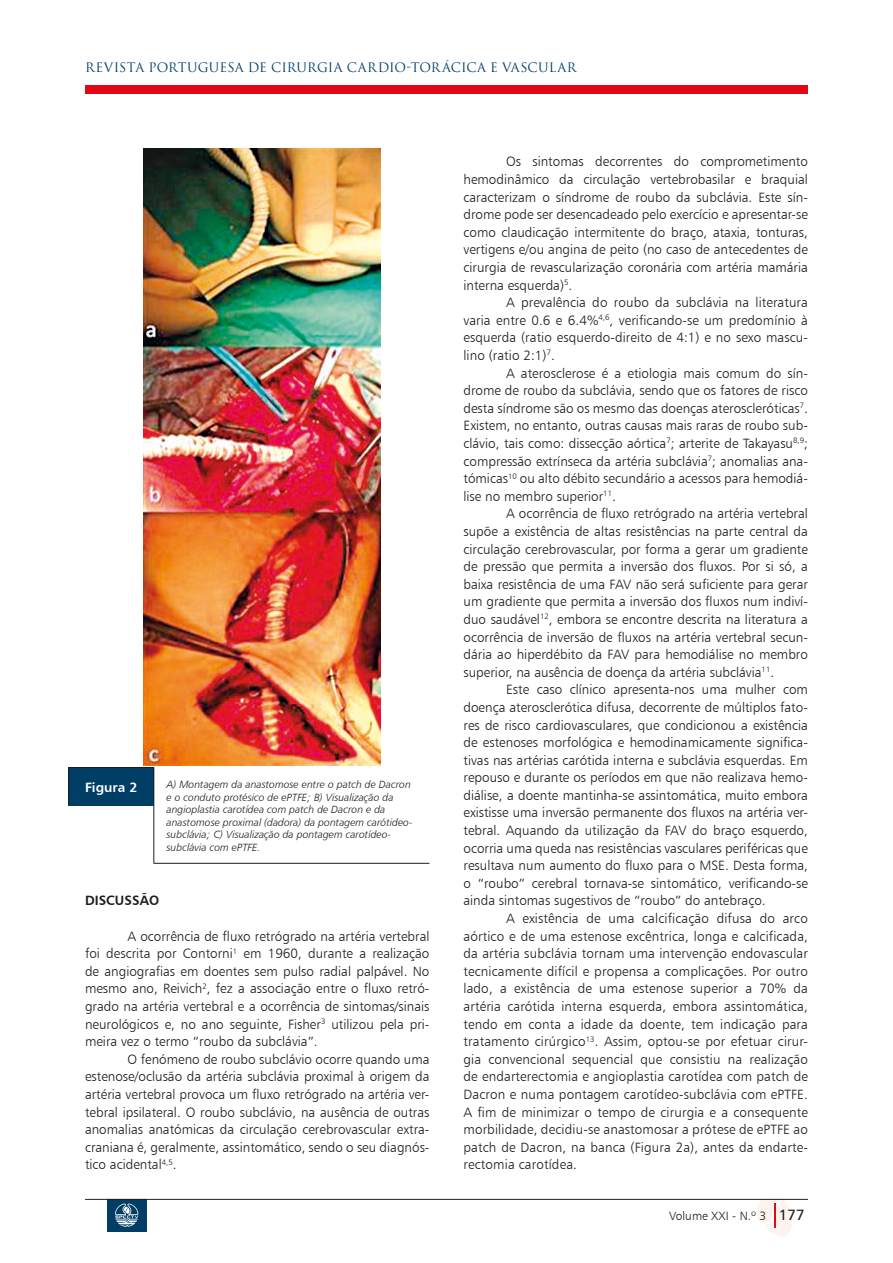
<style>
.page{position:relative;width:893px;height:1263px;background:#fff}
.page>*{position:absolute;margin:0;border:0;box-sizing:border-box;transform-origin:0 0}
.t1{font:13.5px/17.5px "Humanist 777 BT Light B";color:#1d1d1b;text-align:justify}
.t2{font:13.5px "Humanist 777 BT Bold B";color:#1d1d1b}
.t3{font:13.5px "Humanist 777 BT Bold B";color:#fff}
.t4{font:12.75px "Trajax";letter-spacing:.01em;color:#003e66}
.t5{font:12px "Humanist 777 BT Light B";color:#1d1d1b}
.t6{font:10.5px/12.6px "Humanist 777 BT Light Italic B";color:#1d1d1b}
.s1{font-family:"Humanist 777 BT Roman B";font-size:15px}
</style>
<div class="page">
<div style="left:85px;top:85px;width:723px;height:9px;background:#e30614"></div>
<svg style="left:757px;top:1200px;width:35px;height:37px"></svg>
<div style="left:107px;top:1199px;width:40px;height:33px;background:#003e66"></div>
<svg style="left:115px;top:1203px;width:23px;height:24px"></svg>
<hr style="left:85px;top:1199px;width:723px;height:1px;background:#1d1d1b">
<div style="left:69px;top:767px;width:85px;height:39px;background:#003e66"></div>
<hr style="left:153px;top:863px;width:276px;height:1px;background:#1d1d1b">
<hr style="left:68px;top:768px;width:1px;height:38px;background:#1d1d1b">
<hr style="left:153px;top:768px;width:1px;height:38px;background:#1d1d1b">
<svg style="left:68px;top:767px;width:17px;height:1px"></svg>
<hr style="left:85px;top:767px;width:69px;height:1px;background:#1d1d1b">
<hr style="left:153px;top:806px;width:1px;height:57px;background:#1d1d1b">
<img style="left:143px;top:149px;width:238px;height:617px">
<p class="t4" style="left:85px;top:60px;width:493px">REVISTA PORTUGUESA DE CIRURGIA CARDIO-TORáCICA E VASCULAR</p>
<p class="t3" style="left:85px;top:778px;width:54px">FIGURA 2</p>
<p class="t6" style="left:167px;top:778px;width:247px">A) Montagem da anastomose entre o patch de Dacron e o conduto protésico de ePTFE; B) Visualização da angioplastia carotídea com patch de Dacron e da anastomose proximal (dadora) da pontagem carótideo&shy;subclávia; C) Visualização da pontagem carotídeo&shy;subclávia com ePTFE.</p>
<p class="t2" style="left:85px;top:892px;width:19px">DISCUSSÃO</p>
<p class="t1" style="left:85px;top:927px;width:346px;text-indent:43px">A ocorrência de fluxo retrógrado na artéria vertebral foi descrita por Contorni<sup>1</sup> em 1960, durante a realização de angiografias em doentes sem pulso radial palpável. No mesmo ano, Reivich<sup>2</sup>, fez a associação entre o fluxo retró&shy;grado na artéria vertebral e a ocorrência de sintomas/sinais neurológicos e, no ano seguinte, Fisher<sup>3</sup> utilizou pela pri&shy;meira vez o termo “roubo da subclávia”.</p>
<p class="t1" style="left:85px;top:1050px;width:346px;text-indent:43px">O fenómeno de roubo subclávio ocorre quando uma estenose/oclusão da artéria subclávia proximal à origem da artéria vertebral provoca um fluxo retrógrado na artéria ver&shy;tebral ipsilateral. O roubo subclávio, na ausência de outras anomalias anatómicas da circulação cerebrovascular extra&shy;craniana é, geralmente, assintomático, sendo o seu diagnós&shy;tico acidental<sup>4,5</sup>.</p>
<p class="t1" style="left:463px;top:153px;width:346px;text-indent:43px">Os sintomas decorrentes do comprometimento hemodinâmico da circulação vertebrobasilar e braquial caracterizam o síndrome de roubo da subclávia. Este sín&shy;drome pode ser desencadeado pelo exercício e apresentar-se como claudicação intermitente do braço, ataxia, tonturas, vertigens e/ou angina de peito (no caso de antecedentes de cirurgia de revascularização coronária com artéria mamária interna esquerda)<sup>5</sup>.</p>
<p class="t1" style="left:463px;top:293px;width:346px;text-indent:43px">A prevalência do roubo da subclávia na literatura varia entre 0.6 e 6.4%<sup>4,6</sup>, verificando-se um predomínio à esquerda (ratio esquerdo-direito de 4:1) e no sexo mascu&shy;lino (ratio 2:1)<sup>7</sup>.</p>
<p class="t1" style="left:463px;top:364px;width:346px;text-indent:43px">A aterosclerose é a etiologia mais comum do sín&shy;drome de roubo da subclávia, sendo que os fatores de risco desta síndrome são os mesmo das doenças ateroscleróticas<sup>7</sup>.<br>Existem, no entanto, outras causas mais raras de roubo sub&shy;clávio, tais como: dissecção aórtica<sup>7</sup>; arterite de Takayasu<sup>8,9</sup>; compressão extrínseca da artéria subclávia<sup>7</sup>; anomalias ana&shy;tómicas<sup>10</sup> ou alto débito secundário a acessos para hemodiá&shy;lise no membro superior<sup>11</sup>.</p>
<p class="t1" style="left:463px;top:505px;width:346px;text-indent:43px">A ocorrência de fluxo retrógrado na artéria vertebral supõe a existência de altas resistências na parte central da circulação cerebrovascular, por forma a gerar um gradiente de pressão que permita a inversão dos fluxos. Por si só, a baixa resistência de uma FAV não será suficiente para gerar um gradiente que permita a inversão dos fluxos num indiví&shy;duo saudável<sup>12</sup>, embora se encontre descrita na literatura a ocorrência de inversão de fluxos na artéria vertebral secun&shy;dária ao hiperdébito da FAV para hemodiálise no membro superior, na ausência de doença da artéria subclávia<sup>11</sup>.</p>
<p class="t1" style="left:463px;top:681px;width:346px;text-indent:43px">Este caso clínico apresenta-nos uma mulher com doença aterosclerótica difusa, decorrente de múltiplos fato&shy;res de risco cardiovasculares, que condicionou a existência de estenoses morfológica e hemodinamicamente significa&shy;tivas nas artérias carótida interna e subclávia esquerdas. Em repouso e durante os períodos em que não realizava hemo&shy;diálise, a doente mantinha-se assintomática, muito embora existisse uma inversão permanente dos fluxos na artéria ver&shy;tebral. Aquando da utilização da FAV do braço esquerdo, ocorria uma queda nas resistências vasculares periféricas que resultava num aumento do fluxo para o MSE. Desta forma, o “roubo” cerebral tornava-se sintomático, verificando-se ainda sintomas sugestivos de “roubo” do antebraço.</p>
<p class="t1" style="left:463px;top:909px;width:346px;text-indent:43px">A existência de uma calcificação difusa do arco aórtico e de uma estenose excêntrica, longa e calcificada, da artéria subclávia tornam uma intervenção endovascular tecnicamente difícil e propensa a complicações. Por outro lado, a existência de uma estenose superior a 70% da artéria carótida interna esquerda, embora assintomática, tendo em conta a idade da doente, tem indicação para tratamento cirúrgico<sup>13</sup>. Assim, optou-se por efetuar cirur&shy;gia convencional sequencial que consistiu na realização de endarterectomia e angioplastia carotídea com patch de Dacron e numa pontagem carotídeo-subclávia com ePTFE.<br>A fim de minimizar o tempo de cirurgia e a consequente morbilidade, decidiu-se anastomosar a prótese de ePTFE ao patch de Dacron, na banca (Figura 2a), antes da endarte&shy;rectomia carotídea.</p>
<p class="t5" style="left:669px;top:1208px;width:137px">Volume XXI - N.º 3 <span class="s1">177</span></p>
</div>
